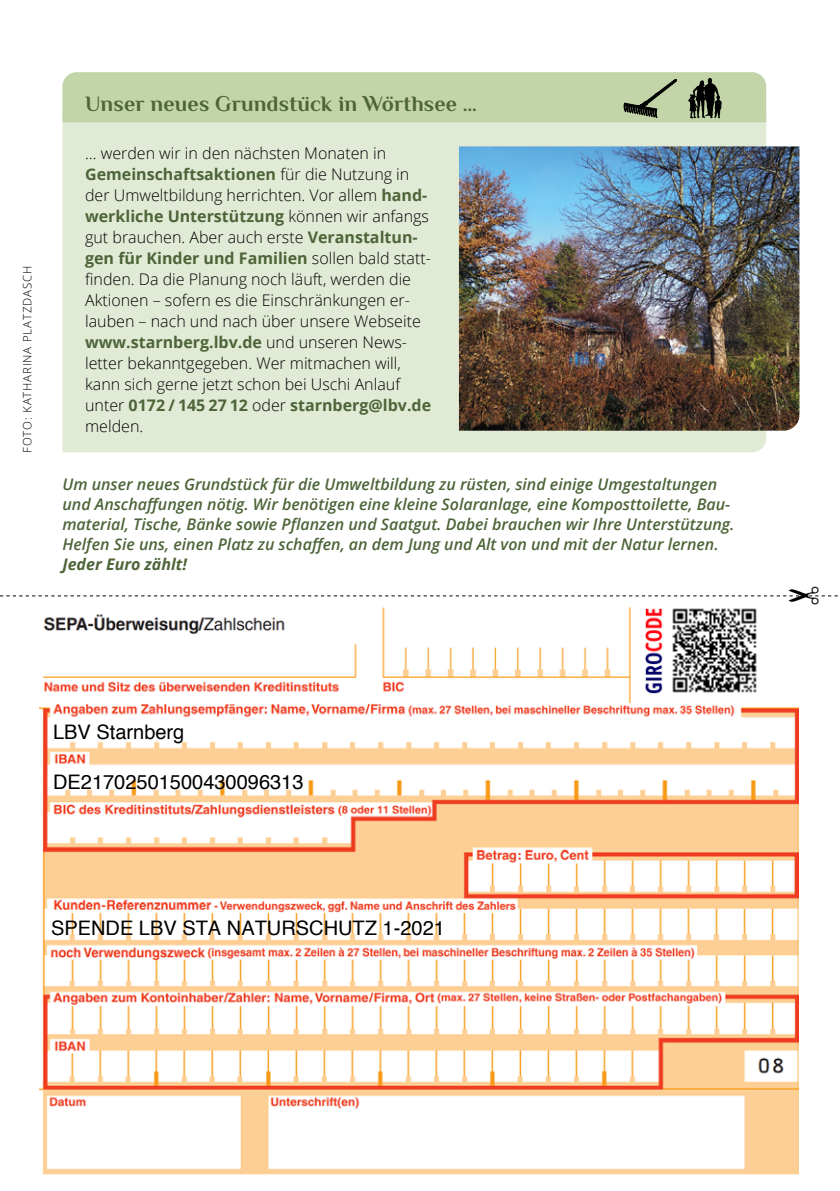
<style>
.page{position:relative;width:840px;height:1191px;background:#fff}
.page>*{position:absolute;margin:0;border:0;box-sizing:border-box;transform-origin:0 0}
.t1{font:700 22px "Philosopher";letter-spacing:.01em;color:#4d6439}
.t2{font:20px "Helvetica";color:#000}
.t3{font:300 16px/21px "Open Sans";color:#000}
.t4{font:italic 600 16px/20px "Open Sans";color:#4d6439}
.t5{font:italic 700 16px "Open Sans";color:#4d6439}
.t6{font:300 11.6px "Open Sans";letter-spacing:.07em;color:#000}
.s1{font-weight:700;color:#4d6439}
</style>
<div class="page">
<div style="left:62px;top:122px;width:703px;height:330px;background:#e1ead5"></div>
<img style="left:40px;top:606px;width:757px;height:569px">
<img style="left:665px;top:606px;width:98px;height:94px">
<img style="left:641px;top:606px;width:24px;height:89px">
<img style="left:458px;top:146px;width:341px;height:285px">
<div style="left:62px;top:72px;width:703px;height:50px;background:#c2d4a8"></div>
<svg style="left:0;top:595px;width:838px;height:2px"></svg>
<p class="t6" style="left:19px;top:453px;width:188px;rotate:-90deg">FOTO: KATHARINA PLATZDASCH</p>
<h1 class="t1" style="left:85px;top:89px;width:393px">Unser neues Grundstück in Wörthsee …</h1>
<p class="t3" style="left:85px;top:142px;width:347px">… werden wir in den nächsten Monaten in <span class="s1">Gemeinschaftsaktionen</span> für die Nutzung in der Umweltbildung herrichten. Vor allem <span class="s1">hand&shy;werkliche Unterstützung</span> können wir anfangs gut brauchen. Aber auch erste <span class="s1">Veranstaltun&shy;gen für Kinder und Familien</span> sollen bald statt&shy;finden. Da die Planung noch läuft, werden die Aktionen – sofern es die Einschränkungen er&shy;lauben – nach und nach über unsere Webseite <span class="s1">www.starnberg.lbv.de</span> und unseren News&shy;letter bekanntgegeben. Wer mitmachen will, kann sich gerne jetzt schon bei Uschi Anlauf unter <span class="s1">0172 / 145 27 12</span> oder <span class="s1">starnberg@lbv.de </span>melden.</p>
<p class="t4" style="left:62px;top:473px;width:673px">Um unser neues Grundstück für die Umweltbildung zu rüsten, sind einige Umgestaltungen und Anschaffungen nötig. Wir benötigen eine kleine Solaranlage, eine Komposttoilette, Bau&shy;material, Tische, Bänke sowie Pflanzen und Saatgut. Dabei brauchen wir Ihre Unterstützung.<br>Helfen Sie uns, einen Platz zu schaffen, an dem Jung und Alt von und mit der Natur lernen.</p>
<p class="t5" style="left:62px;top:552px;width:126px">Jeder Euro zählt!</p>
<p class="t2" style="left:53px;top:716px;width:133px">LBV Starnberg</p>
<p class="t2" style="left:53px;top:766px;width:252px">DE21702501500430096313</p>
<p class="t2" style="left:51px;top:912px;width:395px">SPENDE LBV STA NATURSCHUTZ 1-2021</p>
</div>
